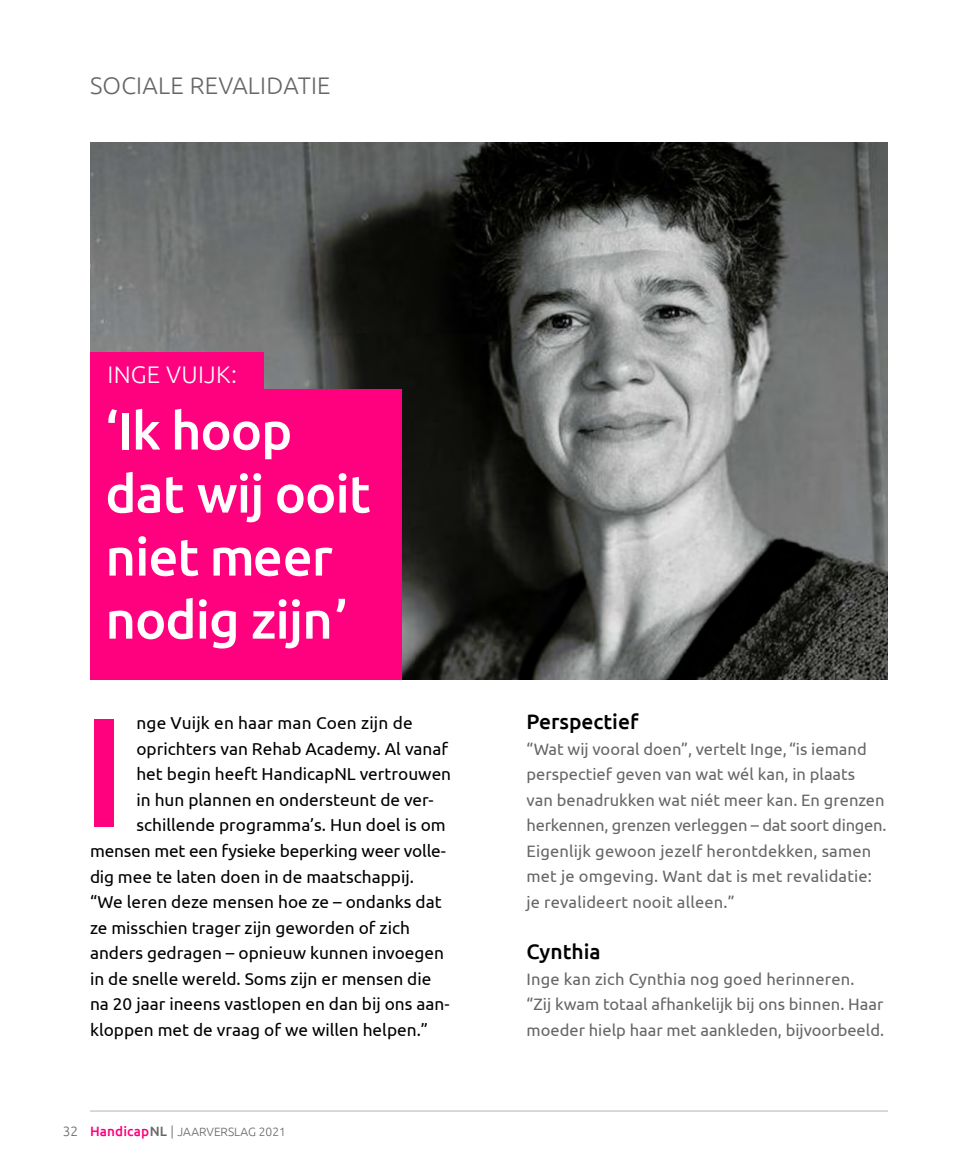
<style>
.page{position:relative;width:978px;height:1170px;background:#fff}
.page>*{position:absolute;margin:0;border:0;box-sizing:border-box;transform-origin:0 0}
.t1{font:500 154.8px "Ubuntu";color:#ff007e}
.t2{font:500 52.5px/63px "Ubuntu";letter-spacing:-.02em;color:#fff}
.t3{font:300 24px "Ubuntu";letter-spacing:.01em;color:#666}
.t4{font:300 24px "Ubuntu";letter-spacing:.01em;color:#fff}
.t5{font:500 21px "Ubuntu";color:#000}
.t6{font:17.25px "Ubuntu";color:#000}
.t7{font:16.5px/25.5px "Ubuntu";color:#666}
.t8{font:300 12px "Ubuntu";color:#666}
.s1{font-size:13.5px}
.s2{font-weight:500;font-size:13.5px;color:#ff007e}
.s3{font-weight:500;font-size:13.5px}
</style>
<div class="page">
<hr style="left:90px;top:1110px;width:798px;height:1px;background:#b3b3b3">
<img style="left:90px;top:143px;width:798px;height:537px">
<div style="left:90px;top:352px;width:174px;height:50px;background:#ff007e"></div>
<div style="left:90px;top:389px;width:311px;height:291px;background:#ff007e"></div>
<h3 class="t3" style="left:90px;top:71px;width:242px">SOCIALE REVALIDATIE</h3>
<h3 class="t4" style="left:107px;top:360px;width:131px">INGE VUIJK:</h3>
<h2 class="t2" style="left:105px;top:397px;width:267px">‘Ik hoop dat wij ooit niet meer nodig zijn’</h2>
<p class="t6" style="left:136px;top:712px;width:278px">nge Vuijk en haar man Coen zijn de</p>
<p class="t6" style="left:136px;top:738px;width:313px">oprichters van Rehab Academy. Al vanaf</p>
<p class="t6" style="left:136px;top:763px;width:316px">het begin heeft HandicapNL vertrouwen</p>
<p class="t6" style="left:136px;top:789px;width:299px">in hun plannen en ondersteunt de ver-</p>
<p class="t6" style="left:136px;top:814px;width:311px">schillende programma’s. Hun doel is om</p>
<p class="t6" style="left:90px;top:840px;width:357px">mensen met een fysieke beperking weer volle-</p>
<p class="t6" style="left:90px;top:865px;width:326px">dig mee te laten doen in de maatschappij.</p>
<p class="t6" style="left:90px;top:891px;width:353px">“We leren deze mensen hoe ze – ondanks dat</p>
<p class="t6" style="left:90px;top:916px;width:321px">ze misschien trager zijn geworden of zich</p>
<p class="t6" style="left:90px;top:942px;width:356px">anders gedragen – opnieuw kunnen invoegen</p>
<p class="t6" style="left:90px;top:967px;width:343px">in de snelle wereld. Soms zijn er mensen die</p>
<p class="t6" style="left:90px;top:993px;width:361px">na 20 jaar ineens vastlopen en dan bij ons aan-</p>
<p class="t6" style="left:90px;top:1018px;width:340px">kloppen met de vraag of we willen helpen.”</p>
<h1 class="t1" style="left:82px;top:673px;width:47px">I</h1>
<p class="t8" style="left:63px;top:1124px;width:225px"><span class="s1">32</span> <span class="s2">Handicap</span><span class="s3">NL</span> <span class="s1">|</span> JAARVERSLAG 2021</p>
<p class="t5" style="left:527px;top:708px;width:113px">Perspectief</p>
<p class="t7" style="left:527px;top:735px;width:361px">“Wat wij vooral doen”, vertelt Inge, “is iemand perspectief geven van wat wél kan, in plaats<br>van benadrukken wat niét meer kan. En grenzen herkennen, grenzen verleggen – dat soort dingen.<br>Eigenlijk gewoon jezelf herontdekken, samen met je omgeving. Want dat is met revalidatie: je revalideert nooit alleen.”</p>
<p class="t5" style="left:527px;top:938px;width:76px">Cynthia</p>
<p class="t7" style="left:527px;top:965px;width:359px">Inge kan zich Cynthia nog goed herinneren.<br>“Zij kwam totaal afhankelijk bij ons binnen. Haar moeder hielp haar met aankleden, bijvoorbeeld.</p>
</div>
